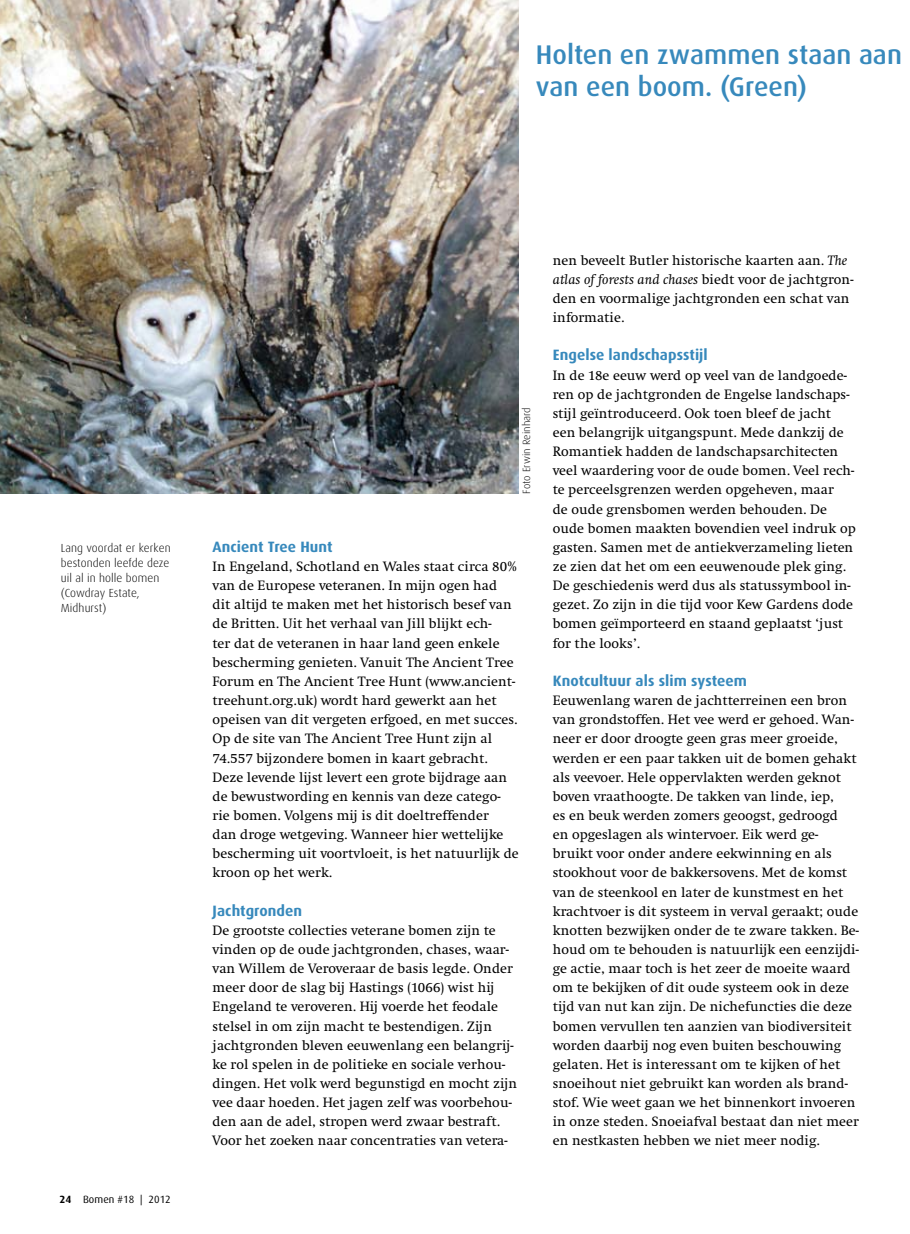
<style>
.page{position:relative;width:910px;height:1234px;background:#fff}
.page>*{position:absolute;margin:0;border:0;box-sizing:border-box;transform-origin:0 0}
.t1{font:500 27px/31.5px "Dax";color:#3789bc}
.t2{font:700 15px "Dax";letter-spacing:.005em;color:#3789bc}
.t3{font:14.1px/19.2px "Swift EF";letter-spacing:.005em;color:#000}
.t4{font:300 11.7px/15px "Dax";letter-spacing:.005em;color:#000}
.t5{font:300 10.5px "Dax";letter-spacing:.01em;color:#000}
.t6{font:10.5px "Dax";letter-spacing:.005em;color:#000}
.s1{font-weight:700}
.s2{font-style:italic}
</style>
<div class="page">
<img style="left:0;top:0;width:519px;height:493px">
<h1 class="t1" style="left:536px;top:39px;width:368px">Holten en zwammen staan aan van een boom. (Green)</h1>
<p class="t4" style="left:61px;top:540px;width:111px">Lang voordat er kerken bestonden leefde deze uil al in holle bomen (Cowdray Estate,<br>Midhurst)</p>
<p class="t6" style="left:60px;top:1193px;width:113px"><span class="s1">24</span> Bomen #18 | 2012</p>
<p class="t5" style="left:521px;top:493px;width:88px;rotate:-90deg">Foto Erwin Reinhard</p>
<p class="t2" style="left:213px;top:538px;width:122px">Ancient Tree Hunt</p>
<p class="t3" style="left:213px;top:557px;width:308px">In Engeland, Schotland en Wales staat circa 80% van de Europese veteranen. In mijn ogen had<br>dit altijd te maken met het historisch besef van de Britten. Uit het verhaal van Jill blijkt ech-<br>ter dat de veteranen in haar land geen enkele bescherming genieten. Vanuit The Ancient Tree Forum en The Ancient Tree Hunt (www.ancient&shy;treehunt.org.uk) wordt hard gewerkt aan het opeisen van dit vergeten erfgoed, en met succes.<br>Op de site van The Ancient Tree Hunt zijn al 74.557 bijzondere bomen in kaart gebracht.<br>Deze levende lijst levert een grote bijdrage aan de bewustwording en kennis van deze catego&shy;rie bomen. Volgens mij is dit doeltreffender<br>dan droge wetgeving. Wanneer hier wettelijke bescherming uit voortvloeit, is het natuurlijk de kroon op het werk.</p>
<p class="t2" style="left:213px;top:901px;width:91px">Jachtgronden</p>
<p class="t3" style="left:213px;top:920px;width:306px">De grootste collecties veterane bomen zijn te vinden op de oude jachtgronden, chases, waar&shy;van Willem de Veroveraar de basis legde. Onder meer door de slag bij Hastings (1066) wist hij Engeland te veroveren. Hij voerde het feodale stelsel in om zijn macht te bestendigen. Zijn jachtgronden bleven eeuwenlang een belangrij&shy;ke rol spelen in de politieke en sociale verhou&shy;dingen. Het volk werd begunstigd en mocht zijn vee daar hoeden. Het jagen zelf was voorbehou&shy;den aan de adel, stropen werd zwaar bestraft.<br>Voor het zoeken naar concentraties van vetera-</p>
<p class="t3" style="left:553px;top:251px;width:302px">nen beveelt Butler historische kaarten aan. <span class="s2">The atlas of forests and chases</span> biedt voor de jachtgron&shy;den en voormalige jachtgronden een schat van informatie.</p>
<p class="t2" style="left:553px;top:346px;width:156px">Engelse landschapsstijl</p>
<p class="t3" style="left:553px;top:365px;width:305px">In de 18e eeuw werd op veel van de landgoede&shy;ren op de jachtgronden de Engelse landschaps&shy;stijl geïntroduceerd. Ook toen bleef de jacht een belangrijk uitgangspunt. Mede dankzij de Romantiek hadden de landschapsarchitecten veel waardering voor de oude bomen. Veel rech&shy;te perceelsgrenzen werden opgeheven, maar<br>de oude grensbomen werden behouden. De oude bomen maakten bovendien veel indruk op gasten. Samen met de antiekverzameling lieten ze zien dat het om een eeuwenoude plek ging.<br>De geschiedenis werd dus als statussymbool in&shy;gezet. Zo zijn in die tijd voor Kew Gardens dode bomen geïmporteerd en staand geplaatst ‘just for the looks’.</p>
<p class="t2" style="left:553px;top:672px;width:196px">Knotcultuur als slim systeem</p>
<p class="t3" style="left:553px;top:691px;width:308px">Eeuwenlang waren de jachtterreinen een bron van grondstoffen. Het vee werd er gehoed. Wan&shy;neer er door droogte geen gras meer groeide, werden er een paar takken uit de bomen gehakt als veevoer. Hele oppervlakten werden geknot boven vraathoogte. De takken van linde, iep,<br>es en beuk werden zomers geoogst, gedroogd<br>en opgeslagen als wintervoer. Eik werd ge&shy;bruikt voor onder andere eekwinning en als stookhout voor de bakkersovens. Met de komst van de steenkool en later de kunstmest en het krachtvoer is dit systeem in verval geraakt; oude knotten bezwijken onder de te zware takken. Be&shy;houd om te behouden is natuurlijk een eenzijdi&shy;ge actie, maar toch is het zeer de moeite waard om te bekijken of dit oude systeem ook in deze tijd van nut kan zijn. De nichefuncties die deze bomen vervullen ten aanzien van biodiversiteit worden daarbij nog even buiten beschouwing gelaten. Het is interessant om te kijken of het snoeihout niet gebruikt kan worden als brand&shy;stof. Wie weet gaan we het binnenkort invoeren in onze steden. Snoeiafval bestaat dan niet meer en nestkasten hebben we niet meer nodig.</p>
</div>
